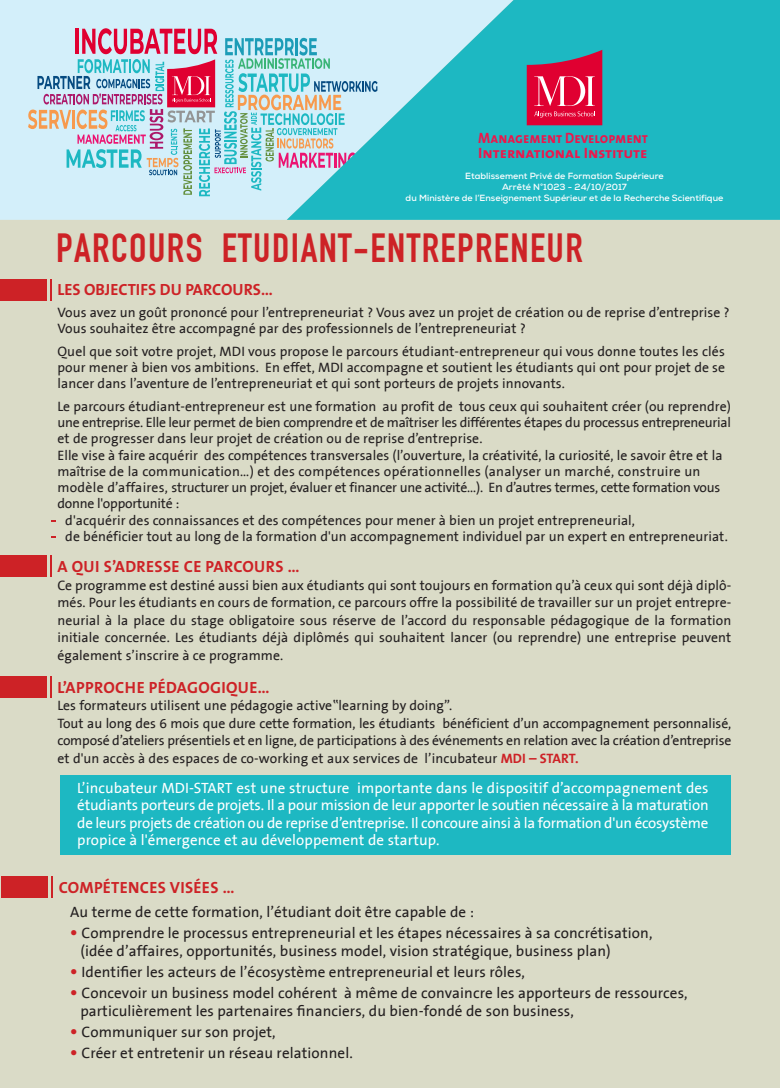
<style>
.page{position:relative;width:780px;height:1088px;background:#dadbc7}
.page>*{position:absolute;margin:0;border:0;box-sizing:border-box;transform-origin:0 0}
.t1{font:700 39.88px "DIN Condensed";letter-spacing:.035em;color:#cd2226}
.t2{font:700 16.25px "The Sans";letter-spacing:.02em;color:#cd2226}
.t3{font:700 16.25px "The Sans";color:#cd2226}
.t4{font:15.12px/18.1px "The Sans B5 Plain";letter-spacing:.005em;color:#231f20}
.t5{font:15px/17.5px "The Sans B5 Plain";letter-spacing:.005em;color:#fff;text-align:justify}
.t6{font:15px/15px "The Sans Bold Caps";color:#ed164b;scale:.92 1}
.t7{font:13.75px/17.5px "The Sans B5 Plain";letter-spacing:.005em;color:#231f20}
.t8{font:13.75px "The Sans B5 Plain";letter-spacing:-.015em;color:#231f20}
.t9{font:13.75px "The Sans B5 Plain";letter-spacing:-.02em;color:#231f20}
.t10{font:700 9px/10.8px "Nexa";letter-spacing:.005em;color:#fff;text-align:center}
.s1{font-family:"The Sans B7";font-weight:700;color:#cd2226}
.s2{font-family:"The Sans B7";font-weight:700;font-size:17.5px;color:#cd2226}
</style>
<div class="page">
<svg style="left:50px;top:279px;width:1px;height:22px"></svg>
<div style="left:0;top:0;width:287px;height:220px;background:#d3effa"></div>
<div style="left:0;top:279px;width:47px;height:22px;background:#cd2226"></div>
<svg style="left:50px;top:676px;width:1px;height:21px"></svg>
<div style="left:0;top:676px;width:47px;height:21px;background:#cd2226"></div>
<svg style="left:50px;top:555px;width:1px;height:22px"></svg>
<div style="left:0;top:555px;width:47px;height:22px;background:#cd2226"></div>
<div style="left:60px;top:775px;width:671px;height:80px;background:#1db8c2"></div>
<svg style="left:28px;top:28px;width:259px;height:168px;background:#bdc8d5"></svg>
<svg style="left:287px;top:0;width:493px;height:220px;background:#46c2cc"></svg>
<svg style="left:526px;top:50px;width:76px;height:75px;background:#c7355b"></svg>
<hr style="left:51px;top:876px;width:2px;height:22px;background:#cd2226">
<div style="left:1px;top:876px;width:47px;height:22px;background:#cd2226"></div>
<p class="t6" style="left:478px;top:130px;width:186px">Management Development<br>International Institute</p>
<p class="t10" style="left:405px;top:171px;width:319px">Etablissement Privé de Formation Supérieure<br>Arrêté N°1023 - 24/10/2017<br>du Ministère de l’Enseignement Supérieur et de la Recherche Scientifique</p>
<h1 class="t1" style="left:56px;top:225px;width:528px">PARCOURS ETUDIANT-ENTREPRENEUR</h1>
<p class="t3" style="left:57px;top:275px;width:217px">LES OBJECTIFS DU PARCOURS…</p>
<p class="t7" style="left:57px;top:305px;width:673px;line-height:16.2px">Vous avez un goût prononcé pour l’entrepreneuriat ? Vous avez un projet de création ou de reprise d’entreprise ?<br>Vous souhaitez être accompagné par des professionnels de l’entrepreneuriat ?</p>
<p class="t7" style="left:57px;top:344px;width:669px;line-height:16.2px;text-align:justify">Quel que soit votre projet, MDI vous propose le parcours étudiant-entrepreneur qui vous donne toutes les clés pour mener à bien vos ambitions. En effet, MDI accompagne et soutient les étudiants qui ont pour projet de se lancer dans l’aventure de l’entrepreneuriat et qui sont porteurs de projets innovants.</p>
<p class="t7" style="left:57px;top:398px;width:675px">Le parcours étudiant-entrepreneur est une formation au profit de tous ceux qui souhaitent créer (ou reprendre)</p>
<p class="t9" style="left:57px;top:415px;width:675px">une entreprise. Elle leur permet de bien comprendre et de maîtriser les différentes étapes du processus entrepreneurial</p>
<p class="t7" style="left:57px;top:430px;width:426px">et de progresser dans leur projet de création ou de reprise d’entreprise.</p>
<p class="t7" style="left:57px;top:447px;width:666px">Elle vise à faire acquérir des compétences transversales (l’ouverture, la créativité, la curiosité, le savoir être et la</p>
<p class="t7" style="left:57px;top:463px;width:644px">maîtrise de la communication…) et des compétences opérationnelles (analyser un marché, construire un</p>
<p class="t8" style="left:57px;top:480px;width:664px">modèle d’affaires, structurer un projet, évaluer et financer une activité…). En d’autres termes, cette formation vous</p>
<p class="t8" style="left:57px;top:497px;width:123px">donne l'opportunité :</p>
<p class="t7" style="left:65px;top:512px;width:571px">d'acquérir des connaissances et des compétences pour mener à bien un projet entrepreneurial,</p>
<p class="t7" style="left:65px;top:528px;width:664px">de bénéficier tout au long de la formation d'un accompagnement individuel par un expert en entrepreneuriat.</p>
<p class="t2" style="left:57px;top:553px;width:244px">A QUI S’ADRESSE CE PARCOURS …</p>
<p class="t7" style="left:57px;top:577px;width:675px;text-align:justify">Ce programme est destiné aussi bien aux étudiants qui sont toujours en formation qu’à ceux qui sont déjà diplô&shy;més. Pour les étudiants en cours de formation, ce parcours offre la possibilité de travailler sur un projet entrepre&shy;neurial à la place du stage obligatoire sous réserve de l’accord du responsable pédagogique de la formation initiale concernée. Les étudiants déjà diplômés qui souhaitent lancer (ou reprendre) une entreprise peuvent également s’inscrire à ce programme.</p>
<p class="t2" style="left:57px;top:673px;width:214px">L’APPROCHE PÉDAGOGIQUE…</p>
<p class="t7" style="left:57px;top:697px;width:675px">Les formateurs utilisent une pédagogie active learning by doing’’.<br>Tout au long des 6 mois que dure cette formation, les étudiants bénéficient d’un accompagnement personnalisé, composé d’ateliers présentiels et en ligne, de participations à des événements en relation avec la création d’entreprise et d'un accès à des espaces de co-working et aux services de l’incubateur <span class="s1">MDI – START.</span></p>
<p class="t5" style="left:77px;top:779px;width:633px">L’incubateur MDI-START est une structure importante dans le dispositif d’accompagnement des étudiants porteurs de projets. Il a pour mission de leur apporter le soutien nécessaire à la maturation de leurs projets de création ou de reprise d’entreprise. Il concoure ainsi à la formation d'un écosystème propice à l'émergence et au développement de startup.</p>
<p class="t2" style="left:59px;top:874px;width:177px">COMPÉTENCES VISÉES …</p>
<p class="t4" style="left:70px;top:903px;width:405px">Au terme de cette formation, l’étudiant doit être capable de :</p>
<p class="t4" style="left:80px;top:924px;width:573px;text-indent:-10px"><span class="s2">•</span> Comprendre le processus entrepreneurial et les étapes nécessaires à sa concrétisation, (idée d’affaires, opportunités, business model, vision stratégique, business plan)</p>
<p class="t4" style="left:70px;top:963px;width:456px"><span class="s2">•</span> Identifier les acteurs de l’écosystème entrepreneurial et leurs rôles,</p>
<p class="t4" style="left:80px;top:984px;width:609px;text-indent:-10px"><span class="s2">•</span> Concevoir un business model cohérent à même de convaincre les apporteurs de ressources, particulièrement les partenaires financiers, du bien-fondé de son business,</p>
<p class="t4" style="left:70px;top:1023px;width:207px"><span class="s2">•</span> Communiquer sur son projet,</p>
<p class="t4" style="left:70px;top:1044px;width:284px"><span class="s2">•</span> Créer et entretenir un réseau relationnel.</p>
</div>
